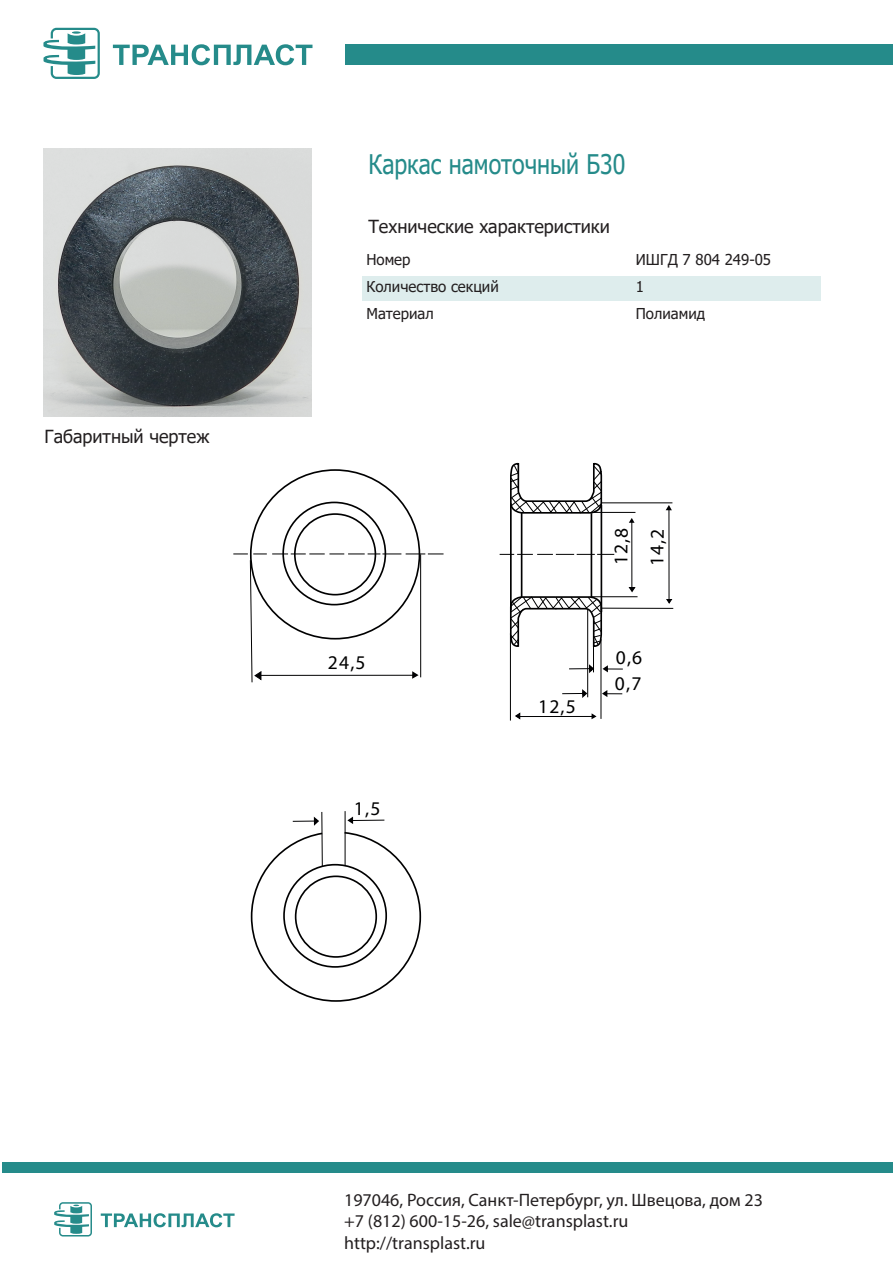
<style>
.page{position:relative;width:893px;height:1263px;background:#fff}
.page>*{position:absolute;margin:0;border:0;box-sizing:border-box;transform-origin:0 0}
.t1{font:27px "Tahoma";color:#258b8a;scale:.86 1}
.t2{font:19.5px/26.5px "Myriad Pro";letter-spacing:.055em;color:#000001}
.t3{font:18px/21.6px "Myriad Pro";color:#231f20}
.t4{font:18px "Tahoma";color:#231f20}
.t5{font:15px/27px "Tahoma";color:#231f20}
</style>
<div class="page">
<svg style="left:43px;top:28px;width:57px;height:51px"></svg>
<svg style="left:113px;top:44px;width:199px;height:21px"></svg>
<div style="left:345px;top:45px;width:548px;height:20px;background:#258b8a"></div>
<div style="left:362px;top:276px;width:459px;height:25px;background:#deeded"></div>
<div style="left:2px;top:1162px;width:891px;height:10px;background:#258b8a"></div>
<svg style="left:54px;top:1202px;width:38px;height:34px"></svg>
<svg style="left:101px;top:1213px;width:134px;height:14px"></svg>
<hr style="left:510px;top:503px;width:2px;height:107px;background:#000001">
<hr style="left:521px;top:512px;width:1px;height:85px;background:#000001">
<hr style="left:591px;top:513px;width:1px;height:85px;background:#000001">
<hr style="left:601px;top:505px;width:1px;height:107px;background:#000001">
<svg style="left:500px;top:554px;width:114px;height:1px"></svg>
<hr style="left:601px;top:608px;width:72px;height:1px;background:#000001">
<hr style="left:601px;top:502px;width:71px;height:1px;background:#000001">
<hr style="left:593px;top:512px;width:42px;height:1px;background:#000001">
<hr style="left:510px;top:633px;width:1px;height:87px;background:#000001">
<hr style="left:601px;top:639px;width:1px;height:80px;background:#000001">
<hr style="left:587px;top:609px;width:1px;height:88px;background:#000001">
<svg style="left:510px;top:462px;width:93px;height:52px"></svg>
<svg style="left:233px;top:553px;width:211px;height:130px"></svg>
<hr style="left:517px;top:716px;width:76px;height:1px;background:#000002">
<svg style="left:591px;top:713px;width:6px;height:7px"></svg>
<svg style="left:515px;top:712px;width:6px;height:8px"></svg>
<hr style="left:668px;top:509px;width:1px;height:93px;background:#000002">
<svg style="left:663px;top:502px;width:10px;height:10px"></svg>
<svg style="left:666px;top:598px;width:7px;height:6px"></svg>
<hr style="left:631px;top:522px;width:1px;height:68px;background:#000002">
<svg style="left:629px;top:518px;width:6px;height:7px"></svg>
<svg style="left:509px;top:586px;width:128px;height:89px"></svg>
<svg style="left:600px;top:689px;width:22px;height:10px"></svg>
<svg style="left:562px;top:686px;width:27px;height:12px"></svg>
<svg style="left:250px;top:811px;width:172px;height:191px"></svg>
<img style="left:43px;top:149px;width:268px;height:268px">
<p class="t4" style="left:45px;top:424px;width:167px">Габаритный чертеж</p>
<h1 class="t1" style="left:368px;top:146px;width:300px">Каркас намоточный Б30</h1>
<p class="t4" style="left:368px;top:214px;width:243px">Технические характеристики</p>
<p class="t5" style="left:366px;top:246px;width:134px">Номер<br>Количество секций<br>Материал</p>
<p class="t5" style="left:636px;top:247px;width:137px">ИШГД 7 804 249-05<br>1<br>Полиамид</p>
<p class="t2" style="left:328px;top:649px;width:39px">24,5</p>
<p class="t2" style="left:354px;top:795px;width:28px">1,5</p>
<p class="t2" style="left:538px;top:692px;width:39px">12,5</p>
<p class="t2" style="left:603px;top:566px;width:40px;line-height:36px;rotate:-90deg">12,8<br>14,2</p>
<p class="t2" style="left:615px;top:644px;width:29px">0,6<br>0,7</p>
<p class="t3" style="left:344px;top:1189px;width:420px">197046, Россия, Санкт-Петербург, ул. Швецова, дом 23 +7 (812) 600-15-26, sale@transplast.ru http://transplast.ru</p>
</div>
